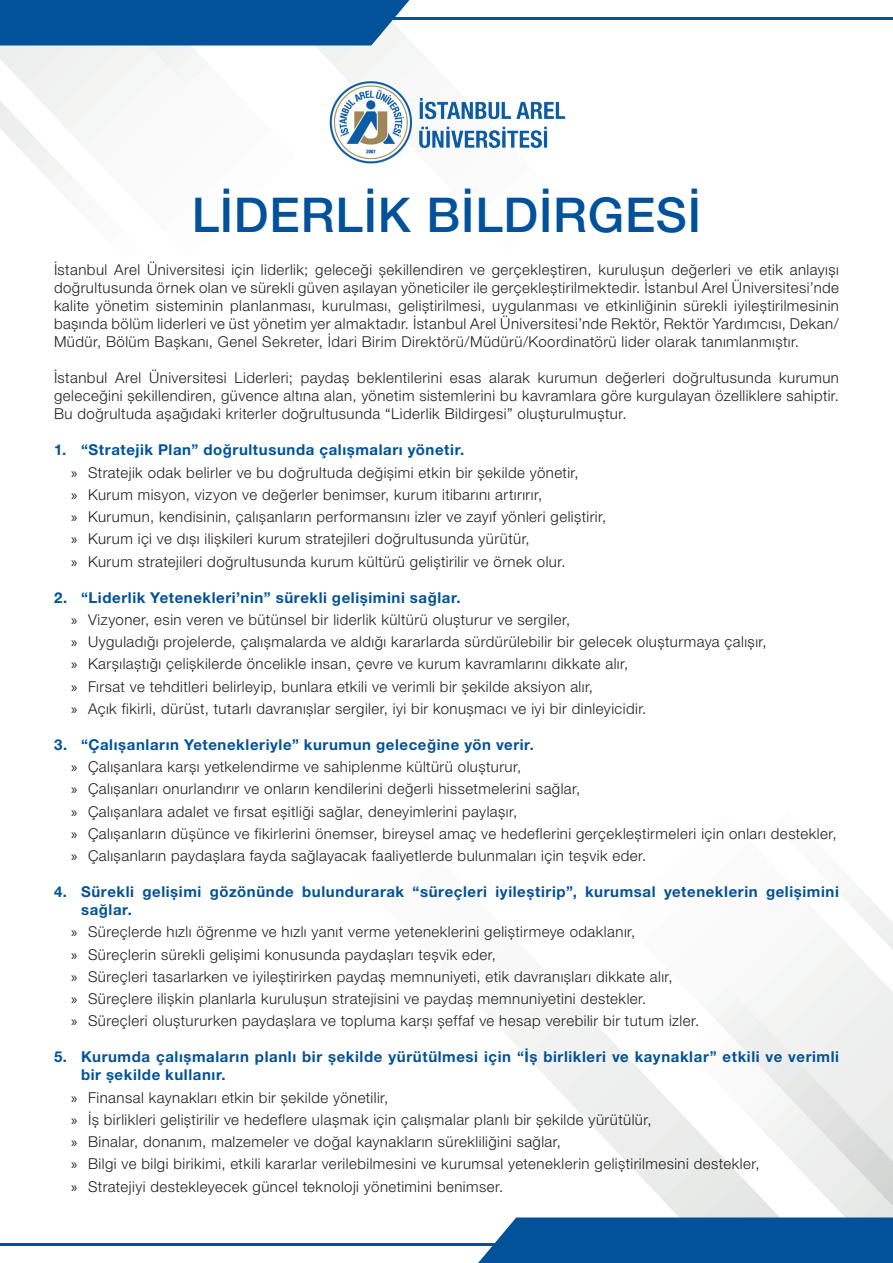
<style>
.page{position:relative;width:893px;height:1263px;background:#fff}
.page>*{position:absolute;margin:0;border:0;box-sizing:border-box;transform-origin:0 0}
.t1{font:500 48px "Helvetica Neue LT Pro";letter-spacing:.015em;color:#01529a}
.t2{font:300 15px/22.2px "Helvetica Neue LT Pro";letter-spacing:.03em;color:#231f20}
.t3{font:700 15px/18px "Helvetica Neue LT Pro";letter-spacing:.04em;color:#01529a}
.s1{font-weight:700;color:#01529a}
.s2{font-family:"Myriad Pro";font-weight:400}
</style>
<div class="page">
<img style="left:328px;top:73px;width:238px;height:98px">
<div style="left:0;top:0;width:409px;height:45px;background:#01529a"></div>
<hr style="left:361px;top:17px;width:532px;height:3px;background:#01529a">
<div style="left:478px;top:1217px;width:415px;height:46px;background:#01529a"></div>
<hr style="left:0;top:1243px;width:545px;height:3px;background:#01529a">
<h1 class="t1" style="left:192px;top:186px;width:511px">LİDERLİK BİLDİRGESİ</h1>
<p class="t2" style="left:54px;top:261px;width:786px;line-height:18px;text-align:justify">İstanbul Arel Üniversitesi için liderlik; geleceği şekillendiren ve gerçekleştiren, kuruluşun değerleri ve etik anlayışı doğrultusunda örnek olan ve sürekli güven aşılayan yöneticiler ile gerçekleştirilmektedir. İstanbul Arel Üniversitesi’nde kalite yönetim sisteminin planlanması, kurulması, geliştirilmesi, uygulanması ve etkinliğinin sürekli iyileştirilmesinin başında bölüm liderleri ve üst yönetim yer almaktadır. İstanbul Arel Üniversitesi’nde Rektör, Rektör Yardımcısı, Dekan/ Müdür, Bölüm Başkanı, Genel Sekreter, İdari Birim Direktörü/Müdürü/Koordinatörü lider olarak tanımlanmıştır.</p>
<p class="t2" style="left:54px;top:369px;width:787px;line-height:18px;text-align:justify">İstanbul Arel Üniversitesi Liderleri; paydaş beklentilerini esas alarak kurumun değerleri doğrultusunda kurumun geleceğini şekillendiren, güvence altına alan, yönetim sistemlerini bu kavramlara göre kurgulayan özelliklere sahiptir.<br>Bu doğrultuda aşağıdaki kriterler doğrultusunda “Liderlik Bildirgesi” oluşturulmuştur.</p>
<p class="t2" style="left:71px;top:439px;width:537px;text-indent:-17px"><span class="s1">1. “Stratejik Plan” doğrultusunda çalışmaları yönetir.<br></span><span class="s2">»</span> Stratejik odak belirler ve bu doğrultuda değişimi etkin bir şekilde yönetir,<br><span class="s2">»</span> Kurum misyon, vizyon ve değerler benimser, kurum itibarını artırırır,<br><span class="s2">»</span> Kurumun, kendisinin, çalışanların performansını izler ve zayıf yönleri geliştirir, <span class="s2">»</span> Kurum içi ve dışı ilişkileri kurum stratejileri doğrultusunda yürütür,<br><span class="s2">»</span> Kurum stratejileri doğrultusunda kurum kültürü geliştirilir ve örnek olur.</p>
<p class="t2" style="left:71px;top:586px;width:697px;text-indent:-17px"><span class="s1">2. “Liderlik Yetenekleri’nin” sürekli gelişimini sağlar.<br></span><span class="s2">»</span> Vizyoner, esin veren ve bütünsel bir liderlik kültürü oluşturur ve sergiler,<br><span class="s2">»</span> Uyguladığı projelerde, çalışmalarda ve aldığı kararlarda sürdürülebilir bir gelecek oluşturmaya çalışır, <span class="s2">»</span> Karşılaştığı çelişkilerde öncelikle insan, çevre ve kurum kavramlarını dikkate alır,<br><span class="s2">»</span> Fırsat ve tehditleri belirleyip, bunlara etkili ve verimli bir şekilde aksiyon alır,<br><span class="s2">»</span> Açık fikirli, dürüst, tutarlı davranışlar sergiler, iyi bir konuşmacı ve iyi bir dinleyicidir.</p>
<p class="t2" style="left:71px;top:733px;width:767px;text-indent:-17px"><span class="s1">3. “Çalışanların Yetenekleriyle” kurumun geleceğine yön verir.<br></span><span class="s2">»</span> Çalışanlara karşı yetkelendirme ve sahiplenme kültürü oluşturur,<br><span class="s2">»</span> Çalışanları onurlandırır ve onların kendilerini değerli hissetmelerini sağlar,<br><span class="s2">»</span> Çalışanlara adalet ve fırsat eşitliği sağlar, deneyimlerini paylaşır,<br><span class="s2">»</span> Çalışanların düşünce ve fikirlerini önemser, bireysel amaç ve hedeflerini gerçekleştirmeleri için onları destekler, <span class="s2">»</span> Çalışanların paydaşlara fayda sağlayacak faaliyetlerde bulunmaları için teşvik eder.</p>
<p class="t3" style="left:81px;top:882px;width:759px;text-indent:-27px">4. Sürekli gelişimi gözönünde bulundurarak “süreçleri iyileştirip”, kurumsal yeteneklerin gelişimini sağlar.</p>
<p class="t2" style="left:71px;top:921px;width:630px"><span class="s2">»</span> Süreçlerde hızlı öğrenme ve hızlı yanıt verme yeteneklerini geliştirmeye odaklanır,<br><span class="s2">»</span> Süreçlerin sürekli gelişimi konusunda paydaşları teşvik eder,<br><span class="s2">»</span> Süreçleri tasarlarken ve iyileştirirken paydaş memnuniyeti, etik davranışları dikkate alır,<br><span class="s2">»</span> Süreçlere ilişkin planlarla kuruluşun stratejisini ve paydaş memnuniyetini destekler.<br><span class="s2">»</span> Süreçleri oluştururken paydaşlara ve topluma karşı şeffaf ve hesap verebilir bir tutum izler.</p>
<p class="t3" style="left:81px;top:1048px;width:759px;text-indent:-27px">5. Kurumda çalışmaların planlı bir şekilde yürütülmesi için “İş birlikleri ve kaynaklar” etkili ve verimli bir şekilde kullanır.</p>
<p class="t2" style="left:71px;top:1086px;width:690px"><span class="s2">»</span> Finansal kaynakları etkin bir şekilde yönetilir,<br><span class="s2">»</span> İş birlikleri geliştirilir ve hedeflere ulaşmak için çalışmalar planlı bir şekilde yürütülür,<br><span class="s2">»</span> Binalar, donanım, malzemeler ve doğal kaynakların sürekliliğini sağlar,<br><span class="s2">»</span> Bilgi ve bilgi birikimi, etkili kararlar verilebilmesini ve kurumsal yeteneklerin geliştirilmesini destekler, <span class="s2">»</span> Stratejiyi destekleyecek güncel teknoloji yönetimini benimser.</p>
</div>
